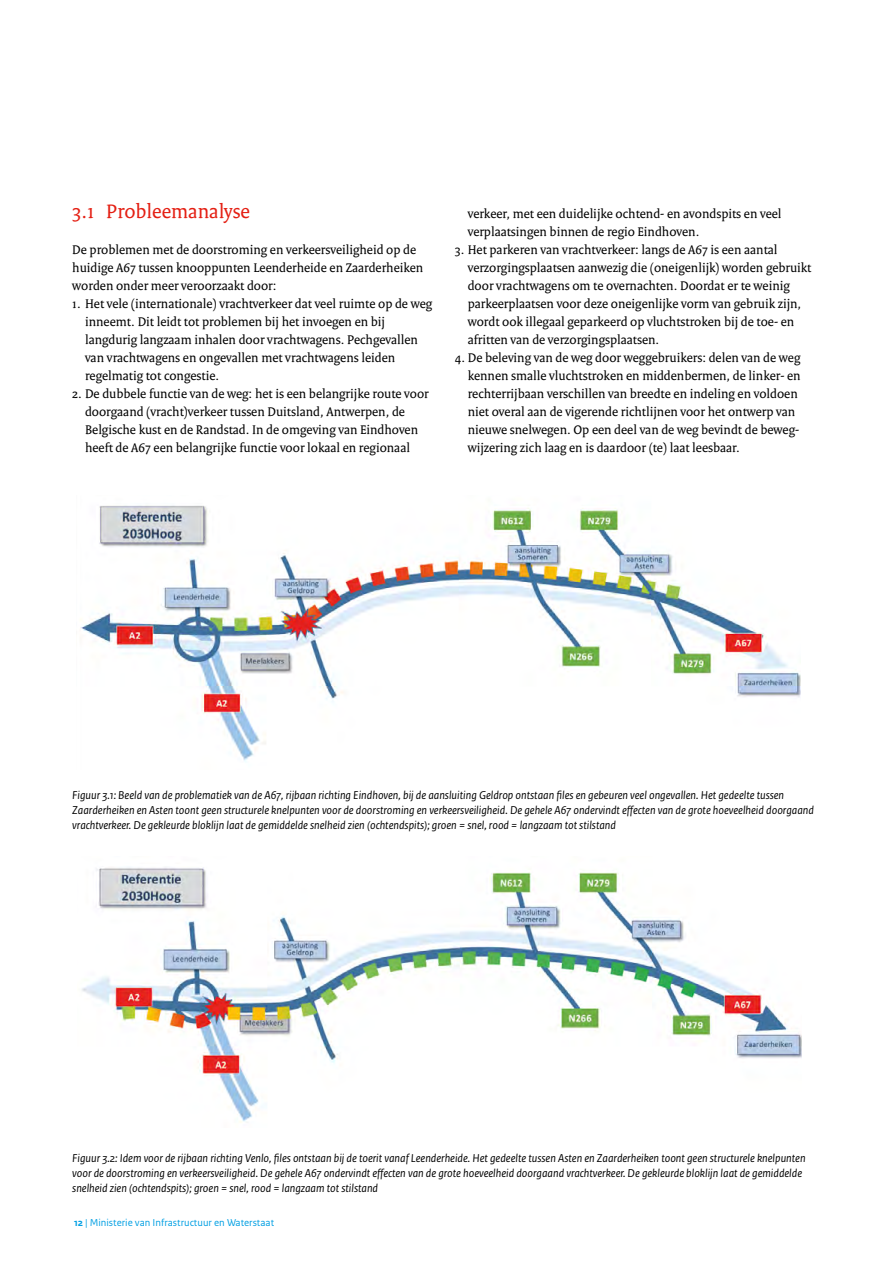
<style>
.page{position:relative;width:893px;height:1263px;background:#fff}
.page>*{position:absolute;margin:0;border:0;box-sizing:border-box;transform-origin:0 0}
.t1{font:21px "Rijksoverheid Serif";color:#e41f13}
.t2{font:13.5px/18px "Rijksoverheid Serif";color:#000}
.t3{font:italic 12px/15px "Rijksoverheid Sans Text";color:#000}
.t4{font:10.5px "Rijksoverheid Sans Text";color:#009fe3}
.s1{font-weight:700}
</style>
<div class="page">
<img style="left:80px;top:505px;width:720px;height:257px">
<img style="left:82px;top:867px;width:719px;height:256px">
<h1 class="t1" style="left:72px;top:199px;width:179px">3.1 Probleemanalyse</h1>
<p class="t2" style="left:72px;top:240px;width:353px">De problemen met de doorstroming en verkeersveiligheid op de huidige A67 tussen knooppunten Leenderheide en Zaarderheiken worden onder meer veroorzaakt door:</p>
<p class="t2" style="left:85px;top:294px;width:349px;text-indent:-13px">1. Het vele (internationale) vrachtverkeer dat veel ruimte op de weg inneemt. Dit leidt tot problemen bij het invoegen en bij langdurig langzaam inhalen door vrachtwagens. Pechgevallen van vrachtwagens en ongevallen met vrachtwagens leiden regelmatig tot congestie.</p>
<p class="t2" style="left:85px;top:384px;width:345px;text-indent:-13px">2. De dubbele functie van de weg: het is een belangrijke route voor doorgaand (vracht)verkeer tussen Duitsland, Antwerpen, de Belgische kust en de Randstad. In de omgeving van Eindhoven heeft de A67 een belangrijke functie voor lokaal en regionaal</p>
<p class="t2" style="left:468px;top:204px;width:315px">verkeer, met een duidelijke ochtend- en avondspits en veel verplaatsingen binnen de regio Eindhoven.</p>
<p class="t2" style="left:468px;top:240px;width:345px;text-indent:-13px">3. Het parkeren van vrachtverkeer: langs de A67 is een aantal verzorgingsplaatsen aanwezig die (oneigenlijk) worden gebruikt door vrachtwagens om te overnachten. Doordat er te weinig parkeerplaatsen voor deze oneigenlijke vorm van gebruik zijn, wordt ook illegaal geparkeerd op vluchtstroken bij de toe- en afritten van de verzorgingsplaatsen.</p>
<p class="t2" style="left:468px;top:348px;width:334px;text-indent:-13px">4. De beleving van de weg door weggebruikers: delen van de weg kennen smalle vluchtstroken en middenbermen, de linker- en rechterrijbaan verschillen van breedte en indeling en voldoen niet overal aan de vigerende richtlijnen voor het ontwerp van nieuwe snelwegen. Op een deel van de weg bevindt de beweg&shy;wijzering zich laag en is daardoor (te) laat leesbaar.</p>
<p class="t3" style="left:72px;top:787px;width:743px">Figuur 3.1: Beeld van de problematiek van de A67, rijbaan richting Eindhoven, bij de aansluiting Geldrop ontstaan files en gebeuren veel ongevallen. Het gedeelte tussen<br>Zaarderheiken en Asten toont geen structurele knelpunten voor de doorstroming en verkeersveiligheid. De gehele A67 ondervindt effecten van de grote hoeveelheid doorgaand vrachtverkeer. De gekleurde bloklijn laat de gemiddelde snelheid zien (ochtendspits); groen = snel, rood = langzaam tot stilstand</p>
<p class="t3" style="left:72px;top:1150px;width:735px">Figuur 3.2: Idem voor de rijbaan richting Venlo, files ontstaan bij de toerit vanaf Leenderheide. Het gedeelte tussen Asten en Zaarderheiken toont geen structurele knelpunten voor de doorstroming en verkeersveiligheid. De gehele A67 ondervindt effecten van de grote hoeveelheid doorgaand vrachtverkeer. De gekleurde bloklijn laat de gemiddelde snelheid zien (ochtendspits); groen = snel, rood = langzaam tot stilstand</p>
<p class="t4" style="left:74px;top:1216px;width:202px"><span class="s1">12</span> | Ministerie van Infrastructuur en Waterstaat</p>
</div>
